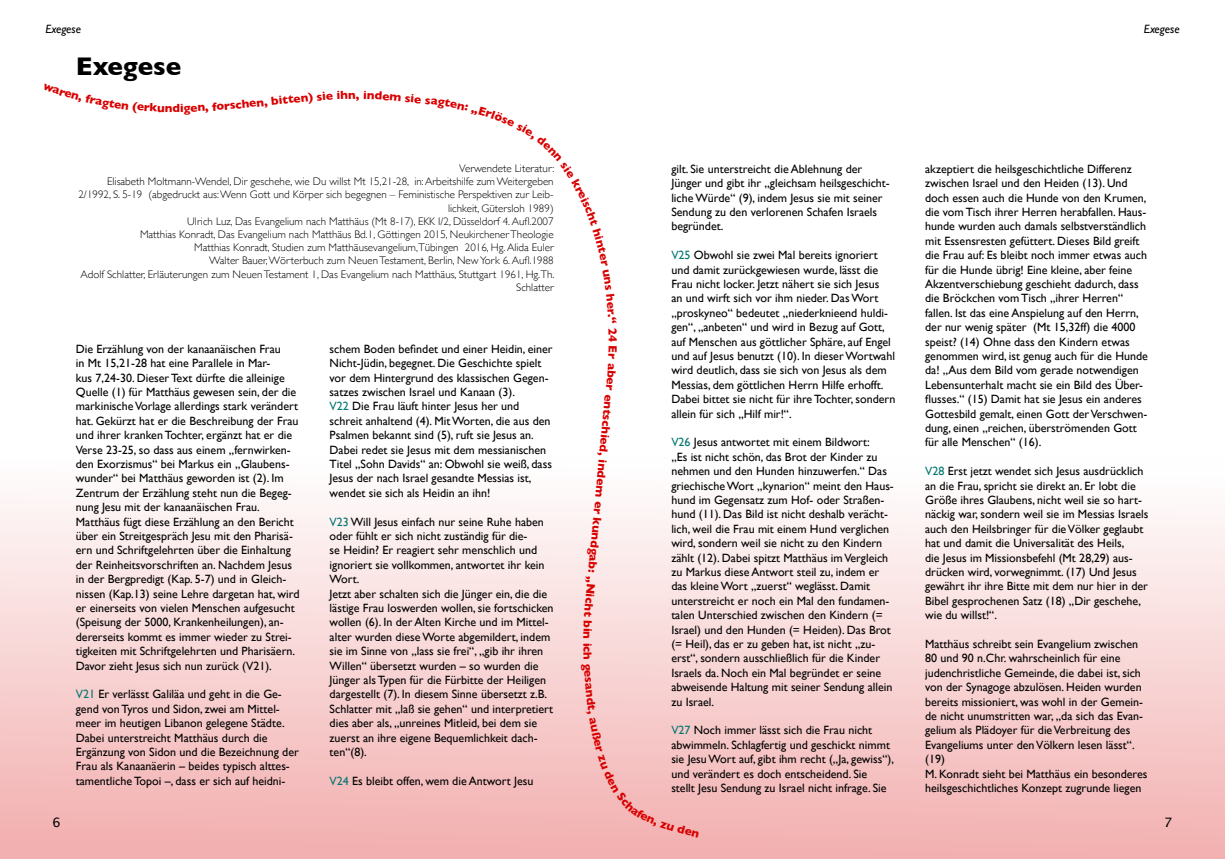
<style>
.page{position:relative;width:1225px;height:859px;background:#fff}
.page>*{position:absolute;margin:0;border:0;box-sizing:border-box;transform-origin:0 0}
.t1{font:700 26px "Gill Sans";color:#000}
.t2{font:13px "Lucida Grande";color:#000}
.t3{font:12px/14.4px "Gill Sans";color:#000}
.t4{font:700 12px "Gill Sans";color:#d90000}
.t5{font:italic 12px "Gill Sans";color:#000}
.t6{font:300 11px/13.2px "Gill Sans";color:#000;text-align:right}
.s1{color:#02766f}
</style>
<div class="page">
<div style="left:0;top:456px;width:1225px;height:403px;background:linear-gradient(to bottom,#fff,#f2aeae)"></div>
<svg style="left:583px;top:621px;width:9px;height:17px"></svg>
<svg style="left:581px;top:646px;width:118px;height:192px;background:#f5c6c6"></svg>
<p class="t5" style="left:45px;top:22px;width:37px">Exegese</p>
<p class="t5" style="left:1143px;top:22px;width:37px">Exegese</p>
<h1 class="t1" style="left:76px;top:45px;width:107px">Exegese</h1>
<p class="t4" style="left:172px;top:98px;width:9px">d</p>
<p class="t4" style="left:241px;top:95px;width:61px;rotate:-6deg">hen, bitte</p>
<p class="t4" style="left:356px;top:85px;width:5px">,</p>
<p class="t6" style="left:78px;top:161px;width:477px">Verwendete Literatur:<br>Elisabeth Moltmann-Wendel, Dir geschehe, wie Du willst Mt 15,21-28, in: Arbeitshilfe zum Weitergeben 2/1992, S. 5-19 (abgedruckt aus: Wenn Gott und Körper sich begegnen – Feministische Perspektiven zur Leib&shy;lichkeit, Gütersloh 1989)<br>Ulrich Luz, Das Evangelium nach Matthäus (Mt 8-17), EKK I/2, Düsseldorf 4. Aufl.2007<br>Matthias Konradt, Das Evangelium nach Matthäus Bd.1, Göttingen 2015, Neukirchener Theologie<br>Matthias Konradt, Studien zum Matthäusevangelium,Tübingen 2016, Hg. Alida Euler<br>Walter Bauer, Wörterbuch zum Neuen Testament, Berlin, New York 6. Aufl.1988<br>Adolf Schlatter, Erläuterungen zum Neuen Testament 1, Das Evangelium nach Matthäus, Stuttgart 1961, Hg.Th.<br>Schlatter</p>
<p class="t3" style="left:76px;top:341px;width:225px">Die Erzählung von der kanaanäischen Frau<br>in Mt 15,21-28 hat eine Parallele in Mar-<br>kus 7,24-30. Dieser Text dürfte die alleinige Quelle (1) für Matthäus gewesen sein, der die markinische Vorlage allerdings stark verändert hat. Gekürzt hat er die Beschreibung der Frau und ihrer kranken Tochter, ergänzt hat er die Verse 23-25, so dass aus einem „fernwirken&shy;den Exorzismus“ bei Markus ein „Glaubens&shy;wunder“ bei Matthäus geworden ist (2). Im Zentrum der Erzählung steht nun die Begeg&shy;nung Jesu mit der kanaanäischen Frau.<br>Matthäus fügt diese Erzählung an den Bericht über ein Streitgespräch Jesu mit den Pharisä&shy;ern und Schriftgelehrten über die Einhaltung der Reinheitsvorschriften an. Nachdem Jesus in der Bergpredigt (Kap. 5-7) und in Gleich&shy;nissen (Kap.13) seine Lehre dargetan hat, wird er einerseits von vielen Menschen aufgesucht (Speisung der 5000, Krankenheilungen), an&shy;dererseits kommt es immer wieder zu Strei&shy;tigkeiten mit Schriftgelehrten und Pharisäern.<br>Davor zieht Jesus sich nun zurück (V21).</p>
<p class="t3" style="left:76px;top:687px;width:225px"><span class="s1">V21</span> Er verlässt Galiläa und geht in die Ge&shy;gend von Tyros und Sidon, zwei am Mittel&shy;meer im heutigen Libanon gelegene Städte.<br>Dabei unterstreicht Matthäus durch die Ergänzung von Sidon und die Bezeichnung der Frau als Kanaanäerin – beides typisch alttes&shy;tamentliche Topoi –, dass er sich auf heidni-</p>
<p class="t3" style="left:330px;top:341px;width:224px">schem Boden befindet und einer Heidin, einer Nicht-Jüdin, begegnet. Die Geschichte spielt vor dem Hintergrund des klassischen Gegen&shy;satzes zwischen Israel und Kanaan (3).<br><span class="s1">V22</span> Die Frau läuft hinter Jesus her und schreit anhaltend (4). Mit Worten, die aus den Psalmen bekannt sind (5), ruft sie Jesus an.<br>Dabei redet sie Jesus mit dem messianischen Titel „Sohn Davids“ an: Obwohl sie weiß, dass Jesus der nach Israel gesandte Messias ist, wendet sie sich als Heidin an ihn!</p>
<p class="t3" style="left:330px;top:514px;width:225px"><span class="s1">V23</span> Will Jesus einfach nur seine Ruhe haben oder fühlt er sich nicht zuständig für die-<br>se Heidin? Er reagiert sehr menschlich und ignoriert sie vollkommen, antwortet ihr kein Wort.<br>Jetzt aber schalten sich die Jünger ein, die die lästige Frau loswerden wollen, sie fortschicken wollen (6). In der Alten Kirche und im Mittel&shy;alter wurden diese Worte abgemildert, indem sie im Sinne von „lass sie frei“, „gib ihr ihren Willen“ übersetzt wurden – so wurden die Jünger als Typen für die Fürbitte der Heiligen dargestellt (7). In diesem Sinne übersetzt z.B.<br>Schlatter mit „laß sie gehen“ und interpretiert dies aber als, „unreines Mitleid, bei dem sie zuerst an ihre eigene Bequemlichkeit dach&shy;ten“(8).</p>
<p class="t3" style="left:330px;top:773px;width:205px"><span class="s1">V24</span> Es bleibt offen, wem die Antwort Jesu</p>
<p class="t4" style="left:622px;top:335px;width:9px;rotate:90deg">4</p>
<p class="t4" style="left:617px;top:402px;width:218px;rotate:95deg">ntschied, ni dem er kundgab: „Nicht</p>
<p class="t4" style="left:597px;top:642px;width:5px;rotate:90deg">i</p>
<p class="t3" style="left:671px;top:161px;width:220px">gilt. Sie unterstreicht die Ablehnung der Jünger und gibt ihr „gleichsam heilsgeschicht&shy;liche Würde“ (9), indem Jesus sie mit seiner Sendung zu den verlorenen Schafen Israels begründet.</p>
<p class="t3" style="left:671px;top:248px;width:225px"><span class="s1">V25</span> Obwohl sie zwei Mal bereits ignoriert und damit zurückgewiesen wurde, lässt die Frau nicht locker. Jetzt nähert sie sich Jesus<br>an und wirft sich vor ihm nieder. Das Wort „proskyneo“ bedeutet „niederknieend huldi&shy;gen“, „anbeten“ und wird in Bezug auf Gott, auf Menschen aus göttlicher Sphäre, auf Engel und auf Jesus benutzt (10). In dieser Wortwahl wird deutlich, dass sie sich von Jesus als dem Messias, dem göttlichen Herrn Hilfe erhofft.<br>Dabei bittet sie nicht für ihre Tochter, sondern allein für sich „Hilf mir!“.</p>
<p class="t3" style="left:671px;top:435px;width:224px"><span class="s1">V26</span> Jesus antwortet mit einem Bildwort:<br>„Es ist nicht schön, das Brot der Kinder zu nehmen und den Hunden hinzuwerfen.“ Das griechische Wort „kynarion“ meint den Haus&shy;hund im Gegensatz zum Hof- oder Straßen&shy;hund (11). Das Bild ist nicht deshalb verächt&shy;lich, weil die Frau mit einem Hund verglichen wird, sondern weil sie nicht zu den Kindern zählt (12). Dabei spitzt Matthäus im Vergleich zu Markus diese Antwort steil zu, indem er das kleine Wort „zuerst“ weglässt. Damit unterstreicht er noch ein Mal den fundamen&shy;talen Unterschied zwischen den Kindern (= Israel) und den Hunden (= Heiden). Das Brot (= Heil), das er zu geben hat, ist nicht „zu&shy;erst“, sondern ausschließlich für die Kinder Israels da. Noch ein Mal begründet er seine abweisende Haltung mit seiner Sendung allein zu Israel.</p>
<p class="t3" style="left:671px;top:723px;width:224px"><span class="s1">V27</span> Noch immer lässt sich die Frau nicht abwimmeln. Schlagfertig und geschickt nimmt sie Jesu Wort auf, gibt ihm recht („Ja, gewiss“), und verändert es doch entscheidend. Sie<br>stellt Jesu Sendung zu Israel nicht infrage. Sie</p>
<p class="t3" style="left:925px;top:161px;width:224px">akzeptiert die heilsgeschichtliche Differenz zwischen Israel und den Heiden (13). Und doch essen auch die Hunde von den Krumen, die vom Tisch ihrer Herren herabfallen. Haus&shy;hunde wurden auch damals selbstverständlich mit Essensresten gefüttert. Dieses Bild greift die Frau auf: Es bleibt noch immer etwas auch für die Hunde übrig! Eine kleine, aber feine Akzentverschiebung geschieht dadurch, dass die Bröckchen vom Tisch „ihrer Herren“ fallen. Ist das eine Anspielung auf den Herrn, der nur wenig später (Mt 15,32ff) die 4000 speist? (14) Ohne dass den Kindern etwas genommen wird, ist genug auch für die Hunde da! „Aus dem Bild vom gerade notwendigen Lebensunterhalt macht sie ein Bild des Über&shy;flusses.“ (15) Damit hat sie Jesus ein anderes Gottesbild gemalt, einen Gott der Verschwen&shy;dung, einen „reichen, überströmenden Gott für alle Menschen“ (16).</p>
<p class="t3" style="left:925px;top:464px;width:225px"><span class="s1">V28</span> Erst jetzt wendet sich Jesus ausdrücklich an die Frau, spricht sie direkt an. Er lobt die Größe ihres Glaubens, nicht weil sie so hart&shy;näckig war, sondern weil sie im Messias Israels auch den Heilsbringer für die Völker geglaubt hat und damit die Universalität des Heils,<br>die Jesus im Missionsbefehl (Mt 28,29) aus&shy;drücken wird, vorwegnimmt. (17) Und Jesus gewährt ihr ihre Bitte mit dem nur hier in der Bibel gesprochenen Satz (18) „Dir geschehe, wie du willst!“.</p>
<p class="t3" style="left:925px;top:637px;width:224px">Matthäus schreibt sein Evangelium zwischen 80 und 90 n.Chr. wahrscheinlich für eine judenchristliche Gemeinde, die dabei ist, sich von der Synagoge abzulösen. Heiden wurden bereits missioniert, was wohl in der Gemein&shy;de nicht unumstritten war, „da sich das Evan&shy;gelium als Plädoyer für die Verbreitung des Evangeliums unter den Völkern lesen lässt“. (19)<br>M. Konradt sieht bei Matthäus ein besonderes heilsgeschichtliches Konzept zugrunde liegen</p>
<p class="t2" style="left:53px;top:815px;width:10px">6</p>
<p class="t2" style="left:1164px;top:815px;width:10px">7</p>
</div>
